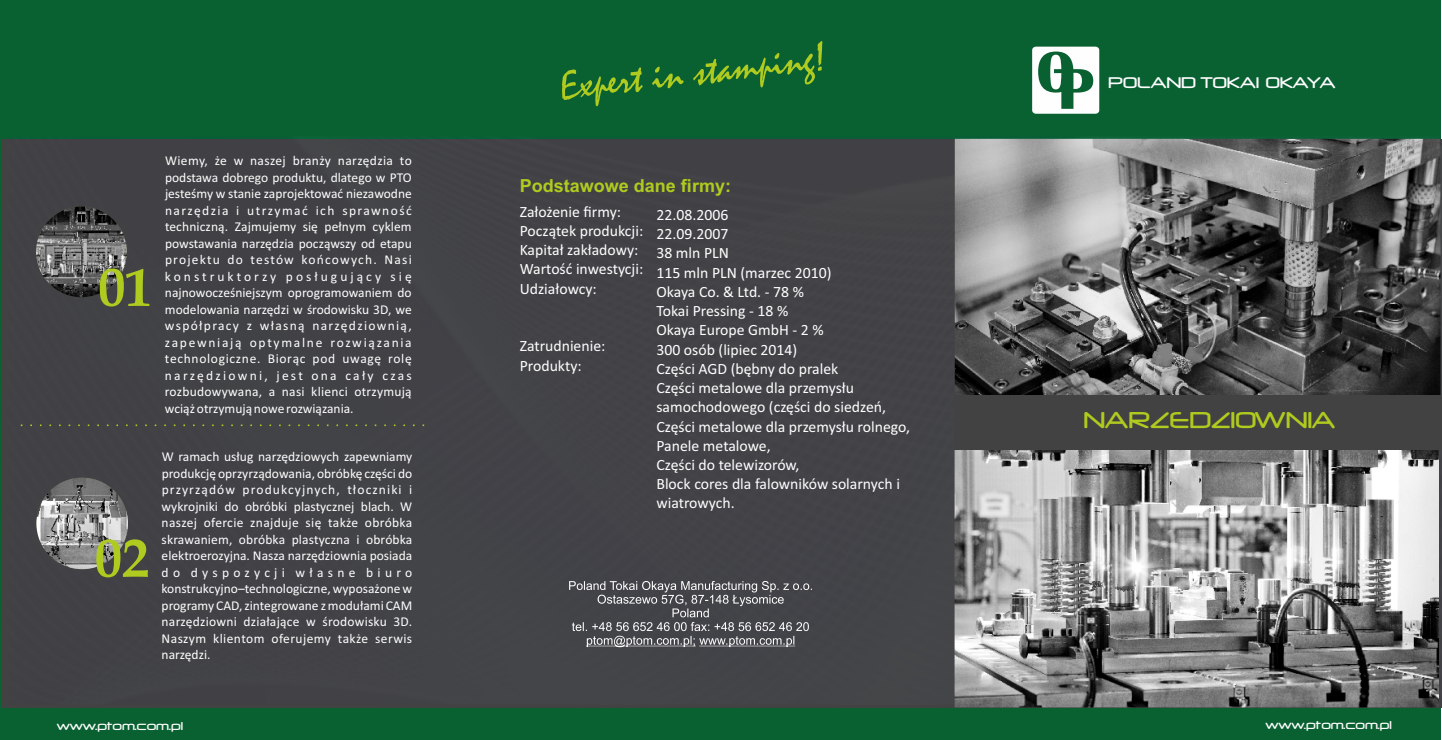
<style>
.page{position:relative;width:1442px;height:740px;background:#fff}
.page>*{position:absolute;margin:0;border:0;box-sizing:border-box;transform-origin:0 0}
.t1{font:700 54px "Book Antiqua";color:#b0cb1f}
.t2{font:500 27px "Neuropol";color:#b0cb1f}
.t3{font:500 18.22px "Neuropol";color:#fefefe}
.t4{font:700 18px "Arial";color:#b0cb1f}
.t5{font:15.75px/19.1px "Calibri";color:#fefefe}
.t6{font:13.5px/16.4px "Calibri";letter-spacing:.02em;color:#fefefe;text-align:justify}
.t7{font:500 13.5px "Neuropol";color:#fefefe}
</style>
<div class="page">
<div style="left:0;top:0;width:1440px;height:740px;background:#096132"></div>
<div style="left:8px;top:136px;width:1433px;height:569px;background:#424347"></div>
<svg style="left:1032px;top:47px;width:67px;height:67px"></svg>
<svg style="left:569px;top:581px;width:243px;height:66px"></svg>
<svg style="left:562px;top:41px;width:260px;height:65px"></svg>
<img style="left:36px;top:206px;width:91px;height:91px;border-radius:50%">
<svg style="left:13px;top:424px;width:411px;height:2px"></svg>
<img style="left:36px;top:478px;width:92px;height:91px;border-radius:50%">
<img style="left:954px;top:139px;width:486px;height:256px">
<img style="left:954px;top:449px;width:484px;height:258px">
<div style="left:954px;top:395px;width:487px;height:54px;background:#434242"></div>
<h1 class="t1" style="left:98px;top:267px;width:56px">01</h1>
<h1 class="t1" style="left:95px;top:537px;width:55px">02</h1>
<p class="t6" style="left:165px;top:154px;width:248px">Wiemy, że w naszej branży narzędzia to podstawa dobrego produktu, dlatego w PTO jesteśmy w stanie zaprojektować niezawodne narzędzia i utrzymać ich sprawność techniczną. Zajmujemy się pełnym cyklem powstawania narzędzia począwszy od etapu projektu do testów końcowych. Nasi konstruktorzy posługujący się najnowocześniejszym oprogramowaniem do modelowania narzędzi w środowisku 3D, we współpracy z własną narzędziownią, zapewniają optymalne rozwiązania technologiczne. Biorąc pod uwagę rolę narzędziowni, jest ona cały czas rozbudowywana, a nasi klienci otrzymują wciąż otrzymują nowe rozwiązania.</p>
<p class="t6" style="left:162px;top:450px;width:252px">W ramach usług narzędziowych zapewniamy produkcję oprzyrządowania, obróbkę części do przyrządów produkcyjnych, tłoczniki i wykrojniki do obróbki plastycznej blach. W naszej ofercie znajduje się także obróbka skrawaniem, obróbka plastyczna i obróbka elektroerozyjna. Nasza narzędziownia posiada do dyspozycji własne biuro konstrukcyjno–technologiczne, wyposażone w programy CAD, zintegrowane z modułami CAM narzędziowni działające w środowisku 3D.<br>Naszym klientom oferujemy także serwis narzędzi.</p>
<h3 class="t4" style="left:520px;top:179px;width:213px">Podstawowe dane firmy:</h3>
<p class="t5" style="left:520px;top:203px;width:125px">Założenie firmy:<br>Początek produkcji:<br>Kapitał zakładowy:<br>Wartość inwestycji:<br>Udziałowcy:</p>
<p class="t5" style="left:520px;top:338px;width:87px">Zatrudnienie:<br>Produkty:</p>
<p class="t5" style="left:656px;top:206px;width:255px">22.08.2006<br>22.09.2007<br>38 mln PLN<br>115 mln PLN (marzec 2010)<br>Okaya Co. &amp; Ltd. - 78 %<br>Tokai Pressing - 18 %<br>Okaya Europe GmbH - 2 %<br>300 osób (lipiec 2014)<br>Części AGD (bębny do pralek<br>Części metalowe dla przemysłu samochodowego (części do siedzeń,<br>Części metalowe dla przemysłu rolnego,<br>Panele metalowe,<br>Części do telewizorów,<br>Block cores dla falowników solarnych i wiatrowych.</p>
<h3 class="t3" style="left:1108px;top:75px;width:229px">POLAND TOKAI OKAYA</h3>
<h2 class="t2" style="left:1082px;top:408px;width:253px">NARZEDZIOWNIA</h2>
<p class="t7" style="left:57px;top:720px;width:127px">www.ptom.com.pl</p>
<p class="t7" style="left:1265px;top:719px;width:127px">www.ptom.com.pl</p>
</div>
